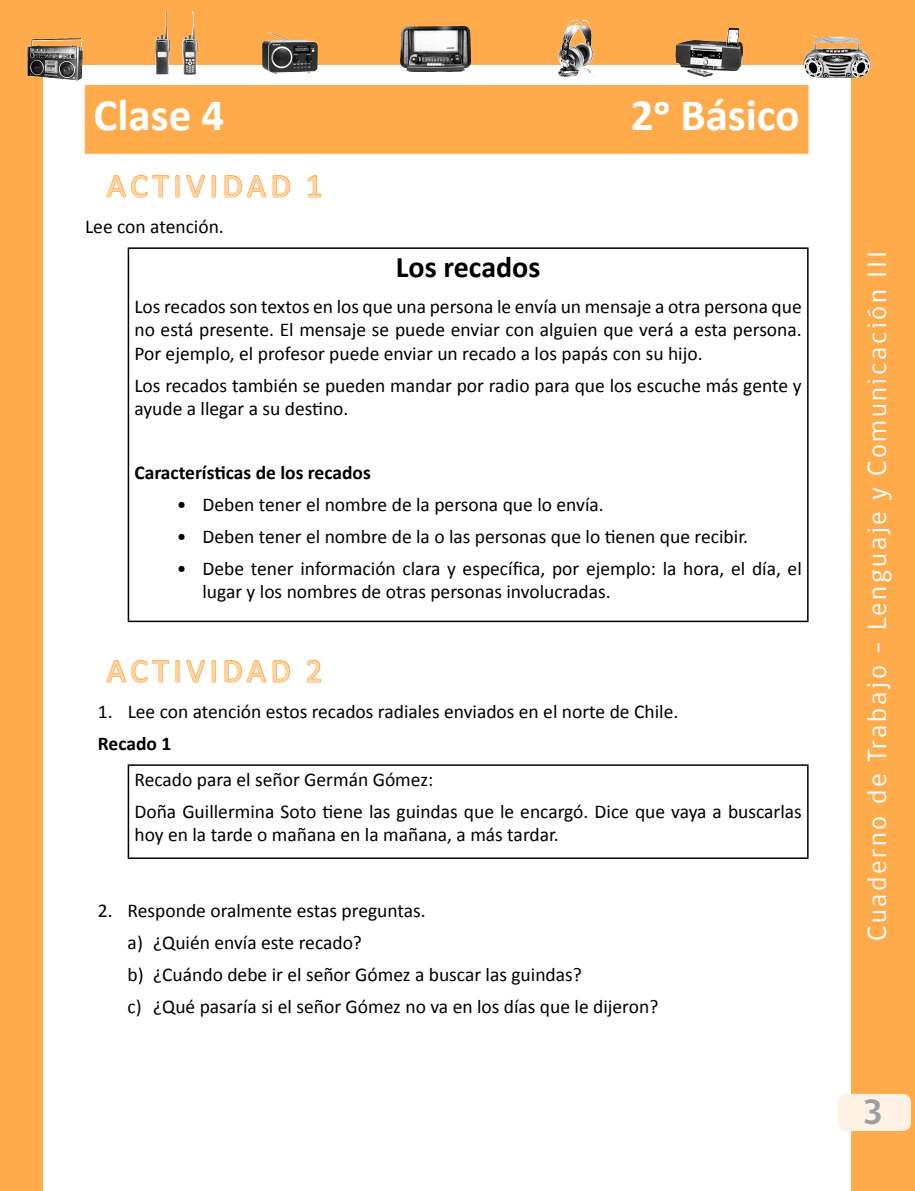
<style>
.page{position:relative;width:915px;height:1191px;background:#fff}
.page>*{position:absolute;margin:0;border:0;box-sizing:border-box;transform-origin:0 0}
.t1{font:700 45px "Calibri";color:#fff}
.t2{font:700 36px "gob CL";color:#9c9e9f}
.t3{font:33px "Calibri";letter-spacing:.14em;color:#ffd5a6}
.t4{font:700 30px "Calibri";color:#000}
.t5{font:27px "gob CL";letter-spacing:.1em;color:#fff}
.t6{font:19.5px/23.4px "Calibri";color:#000}
.t7{font:700 19.5px "Calibri";color:#000}
</style>
<div class="page">
<div style="left:850px;top:0;width:64px;height:1191px;background:#ffab4c"></div>
<div style="left:0;top:0;width:914px;height:65px;background:#ffab4c"></div>
<div style="left:0;top:0;width:42px;height:1191px;background:#ffab4c"></div>
<img style="left:27px;top:38px;width:55px;height:43px">
<img style="left:803px;top:35px;width:67px;height:43px">
<img style="left:400px;top:26px;width:71px;height:46px">
<img style="left:262px;top:31px;width:53px;height:43px">
<img style="left:675px;top:28px;width:67px;height:49px">
<img style="left:155px;top:11px;width:42px;height:64px">
<img style="left:558px;top:20px;width:35px;height:57px">
<div style="left:837px;top:1094px;width:73px;height:37px;background:#fff2e4;border-radius:9px"></div>
<div style="left:85px;top:85px;width:723px;height:69px;background:#ffab4c;border:1px solid #ffab4c"></div>
<svg style="left:106px;top:174px;width:110px;height:24px"></svg>
<svg style="left:224px;top:175px;width:67px;height:23px"></svg>
<svg style="left:307px;top:175px;width:15px;height:23px"></svg>
<hr style="left:128px;top:247px;width:680px;height:2px;background:#000">
<hr style="left:128px;top:249px;width:1px;height:371px;background:#000">
<hr style="left:806px;top:249px;width:2px;height:371px;background:#000">
<hr style="left:128px;top:620px;width:680px;height:2px;background:#000">
<svg style="left:106px;top:659px;width:110px;height:24px"></svg>
<svg style="left:224px;top:660px;width:67px;height:23px"></svg>
<svg style="left:306px;top:659px;width:16px;height:24px"></svg>
<hr style="left:128px;top:764px;width:680px;height:2px;background:#000">
<hr style="left:128px;top:766px;width:1px;height:91px;background:#000">
<hr style="left:806px;top:766px;width:2px;height:91px;background:#000">
<hr style="left:128px;top:857px;width:680px;height:2px;background:#000">
<h1 class="t1" style="left:94px;top:86px;width:132px">Clase 4</h1>
<h1 class="t1" style="left:630px;top:86px;width:170px">2o Básico</h1>
<h3 class="t3" style="left:107px;top:165px;width:123px">ac tividad</h3>
<h3 class="t3" style="left:305px;top:165px;width:18px">1</h3>
<p class="t6" style="left:85px;top:215px;width:140px">Lee con atención.</p>
<h3 class="t4" style="left:396px;top:247px;width:146px">Los recados</h3>
<p class="t6" style="left:134px;top:295px;width:668px;text-align:justify">Los recados son textos en los que una persona le envía un mensaje a otra persona que no está presente. El mensaje se puede enviar con alguien que verá a esta persona.<br>Por ejemplo, el profesor puede enviar un recado a los papás con su hijo.</p>
<p class="t6" style="left:134px;top:373px;width:668px">Los recados también se pueden mandar por radio para que los escuche más gente y ayude a llegar a su destino.</p>
<p class="t7" style="left:134px;top:460px;width:238px">Características de los recados</p>
<p class="t6" style="left:177px;top:492px;width:428px">• Deben tener el nombre de la persona que lo envía.</p>
<p class="t6" style="left:177px;top:524px;width:572px">• Deben tener el nombre de la o las personas que lo tienen que recibir.</p>
<p class="t6" style="left:202px;top:556px;width:600px;text-indent:-26px">• Debe tener información clara y específica, por ejemplo: la hora, el día, el lugar y los nombres de otras personas involucradas.</p>
<h3 class="t3" style="left:107px;top:650px;width:123px">ac tividad</h3>
<h3 class="t3" style="left:305px;top:650px;width:18px">2</h3>
<p class="t6" style="left:98px;top:700px;width:581px">1. Lee con atención estos recados radiales enviados en el norte de Chile.</p>
<p class="t7" style="left:98px;top:731px;width:75px">Recado 1</p>
<p class="t6" style="left:134px;top:763px;width:668px;line-height:32px">Recado para el señor Germán Gómez:<br>Doña Guillermina Soto tiene las guindas que le encargó. Dice que vaya a buscarlas</p>
<p class="t6" style="left:134px;top:823px;width:426px">hoy en la tarde o mañana en la mañana, a más tardar.</p>
<p class="t6" style="left:128px;top:894px;width:532px;line-height:32px;text-indent:-30px">2. Responde oralmente estas preguntas.<br>a) ¿Quién envía este recado?<br>b) ¿Cuándo debe ir el señor Gómez a buscar las guindas?<br>c) ¿Qué pasaría si el señor Gómez no va en los días que le dijeron?</p>
<h3 class="t5" style="left:858px;top:941px;width:691px;rotate:-90deg">Cuaderno de Trabajo - Lenguaje y Comunicación III</h3>
<h2 class="t2" style="left:862px;top:1087px;width:22px">3</h2>
</div>
